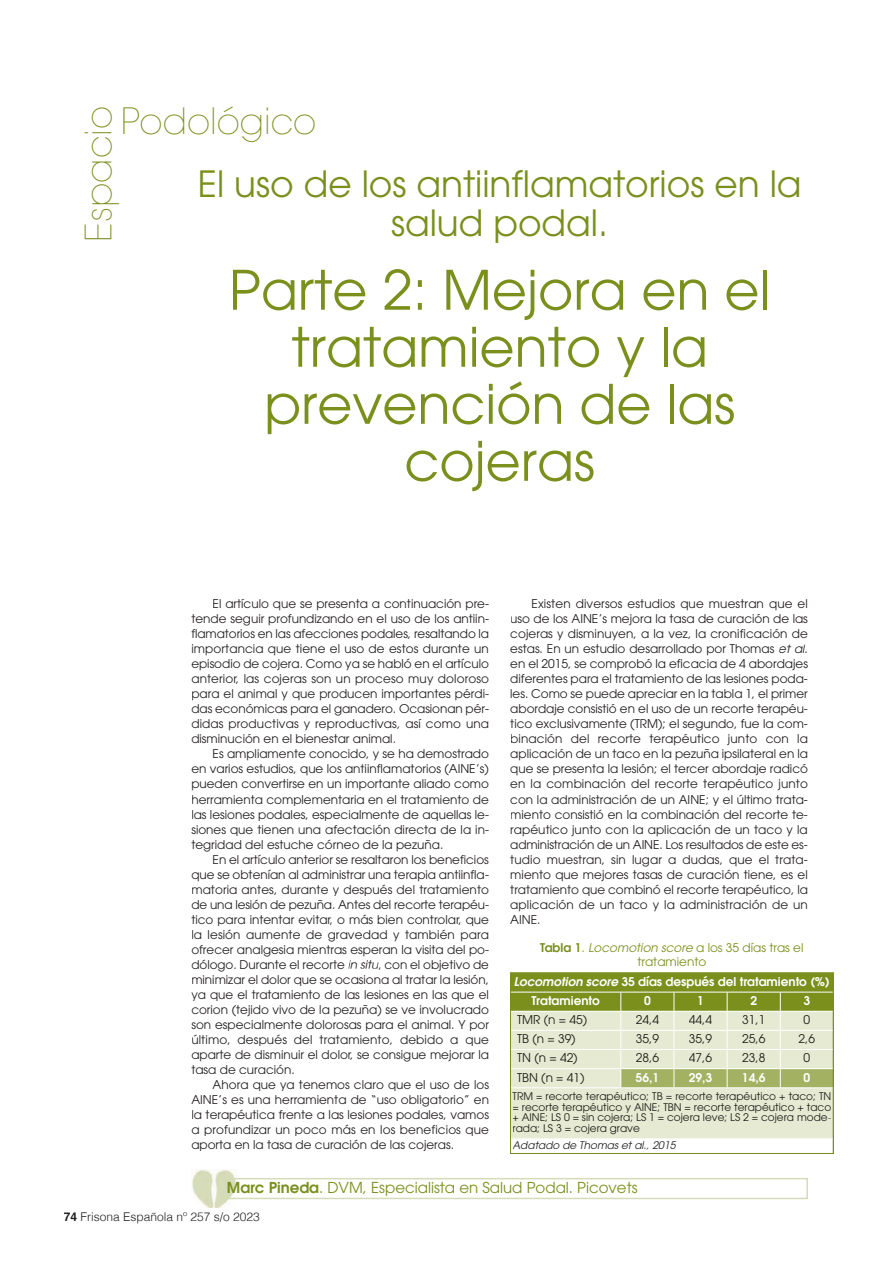
<style>
.page{position:relative;width:893px;height:1263px;background:#fff}
.page>*{position:absolute;margin:0;border:0;box-sizing:border-box;transform-origin:0 0}
.t1{font:54px/57px "Avant Garde";color:#7a8f1c;text-align:center}
.t2{font:36px/39px "Avant Garde";color:#7a8f1c;text-align:center}
.t3{font:200 36px "Avant Garde";color:#7a8f1c}
.t4{font:15px "Avant Garde";color:#7a8f1c}
.t5{font:12px/15px "Avant Garde";color:#231f20;text-align:justify}
.t6{font:12px "Avant Garde";color:#1d1d17}
.t7{font:600 12px/18.9px "Avant Garde";color:#fff}
.t8{font:12px/13.5px "Avant Garde";color:#7a8f1c;text-align:center}
.t9{font:300 12px "Helvetica";color:#231f20}
.t10{font:10.5px/10.5px "Avant Garde";color:#1d1d17;text-align:justify}
.t11{font:italic 10.5px "Avant Garde";color:#231f20}
.s1{font-style:italic}
.s2{font-weight:600}
.s3{font-weight:700}
</style>
<div class="page">
<img style="left:192px;top:1169px;width:45px;height:39px">
<div style="left:225px;top:1178px;width:583px;height:21px;border:2px solid #d6dcb9"></div>
<div style="left:511px;top:974px;width:322px;height:18px;background:#7a8f1c"></div>
<div style="left:511px;top:992px;width:109px;height:19px;background:#7a8f1c"></div>
<div style="left:621px;top:992px;width:53px;height:19px;background:#7a8f1c"></div>
<div style="left:674px;top:992px;width:53px;height:19px;background:#7a8f1c"></div>
<div style="left:727px;top:992px;width:53px;height:19px;background:#7a8f1c"></div>
<div style="left:781px;top:992px;width:52px;height:19px;background:#7a8f1c"></div>
<div style="left:511px;top:1011px;width:109px;height:19px;background:#e6ead3"></div>
<div style="left:621px;top:1011px;width:53px;height:19px;background:#e6ead3"></div>
<div style="left:674px;top:1011px;width:53px;height:19px;background:#e6ead3"></div>
<div style="left:727px;top:1011px;width:53px;height:19px;background:#e6ead3"></div>
<div style="left:781px;top:1011px;width:52px;height:19px;background:#e6ead3"></div>
<div style="left:511px;top:1031px;width:109px;height:18px;background:#e6ead3"></div>
<div style="left:621px;top:1031px;width:53px;height:18px;background:#e6ead3"></div>
<div style="left:674px;top:1031px;width:53px;height:18px;background:#e6ead3"></div>
<div style="left:727px;top:1031px;width:53px;height:18px;background:#e6ead3"></div>
<div style="left:781px;top:1031px;width:52px;height:18px;background:#e6ead3"></div>
<div style="left:511px;top:1050px;width:109px;height:18px;background:#e6ead3"></div>
<div style="left:621px;top:1050px;width:53px;height:18px;background:#e6ead3"></div>
<div style="left:674px;top:1050px;width:53px;height:18px;background:#e6ead3"></div>
<div style="left:727px;top:1050px;width:53px;height:18px;background:#e6ead3"></div>
<div style="left:781px;top:1050px;width:52px;height:18px;background:#e6ead3"></div>
<div style="left:511px;top:1069px;width:109px;height:18px;background:#e6ead3"></div>
<div style="left:621px;top:1069px;width:53px;height:18px;background:#a3b163"></div>
<div style="left:674px;top:1069px;width:53px;height:18px;background:#a3b163"></div>
<div style="left:727px;top:1069px;width:53px;height:18px;background:#a3b163"></div>
<div style="left:781px;top:1069px;width:52px;height:18px;background:#a3b163"></div>
<div style="left:511px;top:1088px;width:322px;height:50px;background:#e6ead3"></div>
<div style="left:510px;top:973px;width:323px;height:181px;border:2px solid #7a8f1c"></div>
<hr style="left:674px;top:992px;width:1px;height:95px;background:#fff">
<hr style="left:727px;top:992px;width:1px;height:95px;background:#fff">
<hr style="left:511px;top:992px;width:322px;height:1px;background:#fff">
<hr style="left:511px;top:1011px;width:109px;height:1px;background:#fff">
<hr style="left:621px;top:1011px;width:53px;height:1px;background:#fff">
<hr style="left:674px;top:1011px;width:53px;height:1px;background:#fff">
<hr style="left:727px;top:1011px;width:53px;height:1px;background:#fff">
<hr style="left:781px;top:1011px;width:52px;height:1px;background:#fff">
<hr style="left:511px;top:1030px;width:109px;height:1px;background:#fff">
<hr style="left:781px;top:1030px;width:52px;height:1px;background:#fff">
<hr style="left:511px;top:1049px;width:109px;height:1px;background:#fff">
<hr style="left:781px;top:1049px;width:52px;height:1px;background:#fff">
<hr style="left:511px;top:1068px;width:109px;height:1px;background:#fff">
<hr style="left:781px;top:1068px;width:52px;height:1px;background:#fff">
<hr style="left:511px;top:1087px;width:322px;height:1px;background:#fff">
<hr style="left:511px;top:1138px;width:322px;height:1px;background:#fff">
<h2 class="t3" style="left:77px;top:242px;width:137px;rotate:-90deg">Espacio</h2>
<h2 class="t3" style="left:121px;top:100px;width:196px">Podológico</h2>
<h2 class="t2" style="left:198px;top:164px;width:605px">El uso de los antiinflamatorios en la salud podal.</h2>
<h1 class="t1" style="left:229px;top:261px;width:543px">Parte 2: Mejora en el tratamiento y la prevención de las cojeras</h1>
<p class="t5" style="left:191px;top:596px;width:299px;text-indent:21px">El artículo que se presenta a continuación pre&shy;tende seguir profundizando en el uso de los antiin&shy;flamatorios en las afecciones podales, resaltando la importancia que tiene el uso de estos durante un episodio de cojera. Como ya se habló en el artículo anterior, las cojeras son un proceso muy doloroso para el animal y que producen importantes pérdi&shy;das económicas para el ganadero. Ocasionan pér&shy;didas productivas y reproductivas, así como una disminución en el bienestar animal.</p>
<p class="t5" style="left:191px;top:746px;width:299px;text-indent:21px">Es ampliamente conocido, y se ha demostrado en varios estudios, que los antiinflamatorios (AINE’s) pueden convertirse en un importante aliado como herramienta complementaria en el tratamiento de las lesiones podales, especialmente de aquellas le&shy;siones que tienen una afectación directa de la in&shy;tegridad del estuche córneo de la pezuña.</p>
<p class="t5" style="left:191px;top:851px;width:299px;text-indent:21px">En el artículo anterior se resaltaron los beneficios que se obtenían al administrar una terapia antiinfla&shy;matoria antes, durante y después del tratamiento de una lesión de pezuña. Antes del recorte terapéu&shy;tico para intentar evitar, o más bien controlar, que la lesión aumente de gravedad y también para ofrecer analgesia mientras esperan la visita del po&shy;dólogo. Durante el recorte <span class="s1">in situ</span>, con el objetivo de minimizar el dolor que se ocasiona al tratar la lesión, ya que el tratamiento de las lesiones en las que el corion (tejido vivo de la pezuña) se ve involucrado son especialmente dolorosas para el animal. Y por último, después del tratamiento, debido a que aparte de disminuir el dolor, se consigue mejorar la tasa de curación.</p>
<p class="t5" style="left:191px;top:1076px;width:299px;text-indent:21px">Ahora que ya tenemos claro que el uso de los AINE’s es una herramienta de “uso obligatorio” en la terapéutica frente a las lesiones podales, vamos a profundizar un poco más en los beneficios que aporta en la tasa de curación de las cojeras.</p>
<p class="t5" style="left:510px;top:596px;width:299px;text-indent:21px">Existen diversos estudios que muestran que el uso de los AINE’s mejora la tasa de curación de las cojeras y disminuyen, a la vez, la cronificación de estas. En un estudio desarrollado por Thomas <span class="s1">et al</span>. en el 2015, se comprobó la eficacia de 4 abordajes diferentes para el tratamiento de las lesiones poda&shy;les. Como se puede apreciar en la tabla 1, el primer abordaje consistió en el uso de un recorte terapéu&shy;tico exclusivamente (TRM); el segundo, fue la com&shy;binación del recorte terapéutico junto con la aplicación de un taco en la pezuña ipsilateral en la que se presenta la lesión; el tercer abordaje radicó en la combinación del recorte terapéutico junto con la administración de un AINE; y el último trata&shy;miento consistió en la combinación del recorte te&shy;rapéutico junto con la aplicación de un taco y la administración de un AINE. Los resultados de este es&shy;tudio muestran, sin lugar a dudas, que el trata&shy;miento que mejores tasas de curación tiene, es el tratamiento que combinó el recorte terapéutico, la aplicación de un taco y la administración de un AINE.</p>
<p class="t8" style="left:540px;top:941px;width:265px"><span class="s2">Tabla 1</span>. <span class="s1">Locomotion score</span> a los 35 días tras el tratamiento</p>
<p class="t7" style="left:532px;top:972px;width:300px;text-indent:-18px"><span class="s1">Locomotion score</span> 35 días después del tratamiento (%)<br>Tratamiento</p>
<p class="t7" style="left:644px;top:991px;width:8px">0</p>
<p class="t7" style="left:697px;top:991px;width:8px">1</p>
<p class="t7" style="left:750px;top:991px;width:8px">2</p>
<p class="t7" style="left:803px;top:991px;width:8px">3</p>
<p class="t6" style="left:517px;top:1013px;width:72px">TMR (n = 45)</p>
<p class="t6" style="left:636px;top:1013px;width:25px">24,4</p>
<p class="t6" style="left:689px;top:1013px;width:25px">44,4</p>
<p class="t6" style="left:742px;top:1013px;width:25px">31,1</p>
<p class="t6" style="left:803px;top:1013px;width:8px">0</p>
<p class="t6" style="left:517px;top:1032px;width:60px">TB (n = 39)</p>
<p class="t6" style="left:636px;top:1032px;width:25px">35,9</p>
<p class="t6" style="left:689px;top:1032px;width:25px">35,9</p>
<p class="t6" style="left:742px;top:1032px;width:25px">25,6</p>
<p class="t6" style="left:798px;top:1032px;width:18px">2,6</p>
<p class="t6" style="left:517px;top:1051px;width:62px">TN (n = 42)</p>
<p class="t6" style="left:636px;top:1051px;width:25px">28,6</p>
<p class="t6" style="left:689px;top:1051px;width:25px">47,6</p>
<p class="t6" style="left:742px;top:1051px;width:25px">23,8</p>
<p class="t6" style="left:803px;top:1051px;width:8px">0</p>
<p class="t6" style="left:517px;top:1070px;width:69px">TBN (n = 41)</p>
<p class="t7" style="left:636px;top:1067px;width:25px">56,1</p>
<p class="t7" style="left:689px;top:1067px;width:25px">29,3</p>
<p class="t7" style="left:742px;top:1067px;width:25px">14,6</p>
<p class="t7" style="left:803px;top:1067px;width:8px">0</p>
<p class="t10" style="left:512px;top:1091px;width:320px">TRM = recorte terapéutico; TB = recorte terapéutico + taco; TN = recorte terapéutico y AINE; TBN = recorte terapéutico + taco + AINE; LS 0 = sin cojera; LS 1 = cojera leve; LS 2 = cojera mode&shy;rada; LS 3 = cojera grave</p>
<p class="t11" style="left:512px;top:1139px;width:167px">Adatado de Thomasetal.,2015</p>
<p class="t4" style="left:227px;top:1178px;width:412px"><span class="s2">Marc Pineda</span>. DVM, Especialista en Salud Podal. Picovets</p>
<p class="t9" style="left:64px;top:1206px;width:198px"><span class="s3">74</span> Frisona Española nº 257 s/o 2023</p>
</div>
